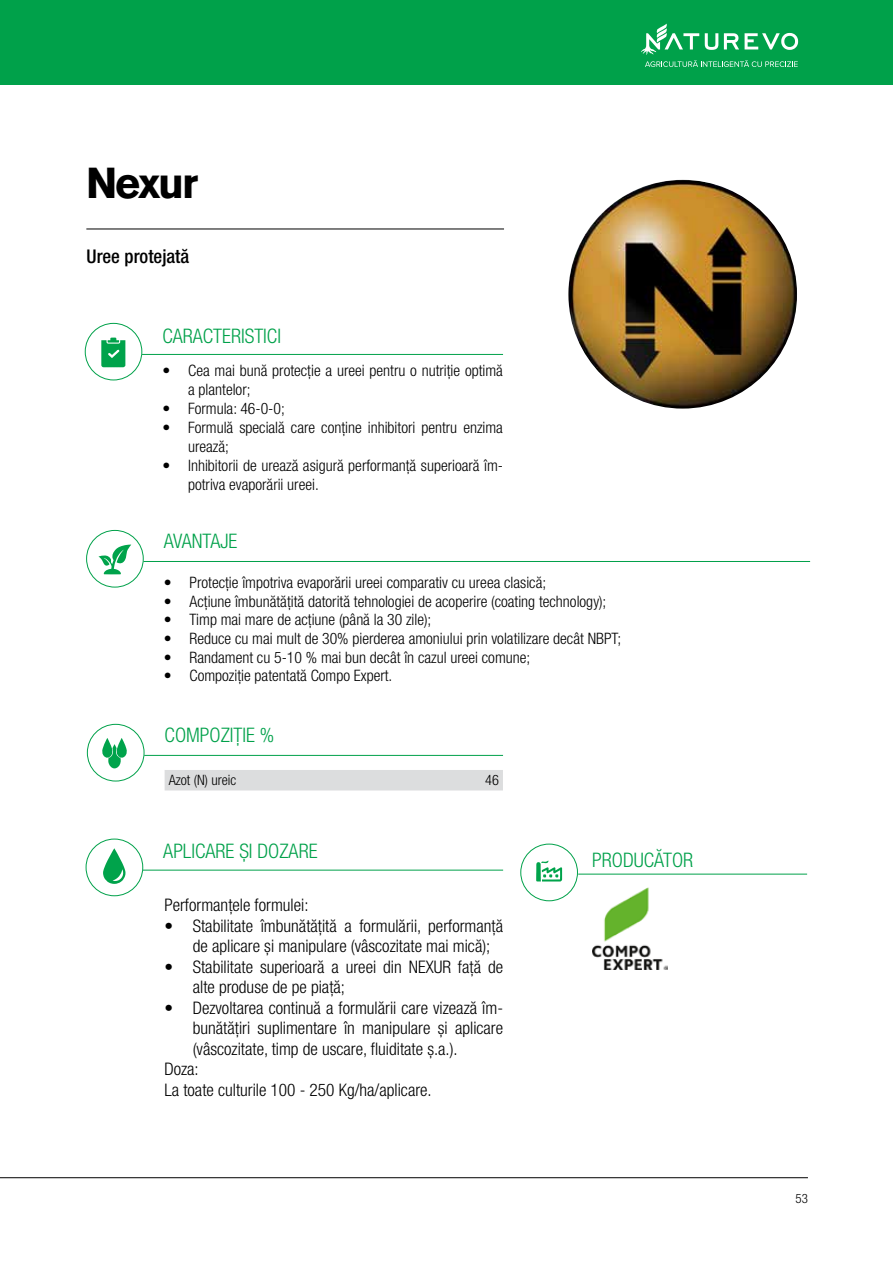
<style>
.page{position:relative;width:893px;height:1263px;background:#fff}
.page>*{position:absolute;margin:0;border:0;box-sizing:border-box;transform-origin:0 0}
.t1{font:700 42.9px "Akzidenz Grotesk BE";letter-spacing:-.05em;color:#000}
.t2{font:300 condensed 20.1px "Helvetica Neue LT Pro";color:#00a14a}
.t3{font:500 condensed 18.9px "Helvetica Neue LT Pro";color:#000}
.t4{font:300 condensed 17.4px/20.5px "Helvetica Neue LT Pro";color:#000}
.t5{font:300 condensed 15.75px/18.9px "Helvetica Neue LT Pro";color:#000}
.t6{font:300 condensed 14.25px "Helvetica Neue LT Pro";color:#000}
.t7{font:300 condensed 12.9px "Helvetica Neue LT Pro";color:#000}
</style>
<div class="page">
<div style="left:0;top:0;width:893px;height:85px;background:#00a14a"></div>
<svg style="left:641px;top:24px;width:157px;height:43px"></svg>
<hr style="left:0;top:1177px;width:808px;height:1px;background:#000">
<hr style="left:86px;top:229px;width:418px;height:1px;background:#000">
<svg style="left:101px;top:337px;width:24px;height:30px"></svg>
<hr style="left:142px;top:354px;width:361px;height:1px;background:#00a14a">
<div style="left:85px;top:323px;width:57px;height:57px;border:1px solid #00a14a;border-radius:50%"></div>
<svg style="left:99px;top:545px;width:32px;height:29px"></svg>
<hr style="left:143px;top:561px;width:667px;height:1px;background:#00a14a">
<div style="left:86px;top:530px;width:57px;height:57px;border:1px solid #00a14a;border-radius:50%"></div>
<svg style="left:102px;top:738px;width:25px;height:31px"></svg>
<hr style="left:144px;top:755px;width:359px;height:1px;background:#00a14a">
<div style="left:87px;top:724px;width:57px;height:57px;border:1px solid #00a14a;border-radius:50%"></div>
<div style="left:165px;top:770px;width:338px;height:20px;background:#dcddde"></div>
<svg style="left:103px;top:848px;width:23px;height:36px"></svg>
<hr style="left:143px;top:870px;width:360px;height:1px;background:#00a14a">
<div style="left:86px;top:839px;width:57px;height:57px;border:1px solid #00a14a;border-radius:50%"></div>
<svg style="left:536px;top:860px;width:26px;height:22px"></svg>
<div style="left:521px;top:844px;width:57px;height:57px;border:1px solid #00a14a;border-radius:50%"></div>
<hr style="left:578px;top:874px;width:229px;height:1px;background:#00a14a">
<img style="left:568px;top:180px;width:229px;height:229px;border-radius:114px">
<img style="left:592px;top:887px;width:76px;height:82px">
<h1 class="t1" style="left:86px;top:158px;width:114px">Nexur</h1>
<p class="t3" style="left:87px;top:245px;width:104px">Uree protejată</p>
<p class="t2" style="left:162px;top:324px;width:120px">CARACTERISTICI</p>
<p class="t5" style="left:188px;top:361px;width:316px;text-indent:-26px">• Cea mai bună protecție a ureei pentru o nutriție optimă a plantelor;</p>
<p class="t5" style="left:162px;top:399px;width:124px">• Formula: 46-0-0;</p>
<p class="t5" style="left:188px;top:418px;width:316px;text-indent:-26px">• Formulă specială care conține inhibitori pentru enzima urează;</p>
<p class="t5" style="left:188px;top:456px;width:316px;text-indent:-26px">• Inhibitorii de urează asigură performanță superioară îm&shy;potriva evaporării ureei.</p>
<p class="t2" style="left:164px;top:530px;width:75px">AVANTAJE</p>
<p class="t5" style="left:164px;top:573px;width:384px">• Protecție împotriva evaporării ureei comparativ cu ureea clasică;</p>
<p class="t5" style="left:164px;top:592px;width:444px">• Acțiune îmbunătățită datorită tehnologiei de acoperire (coating technology);</p>
<p class="t5" style="left:164px;top:610px;width:269px">• Timp mai mare de acțiune (până la 30 zile);</p>
<p class="t5" style="left:164px;top:629px;width:459px">• Reduce cu mai mult de 30% pierderea amoniului prin volatilizare decât NBPT;</p>
<p class="t5" style="left:164px;top:647px;width:368px">• Randament cu 5-10 % mai bun decât în cazul ureei comune;</p>
<p class="t5" style="left:164px;top:666px;width:230px">• Compoziție patentată Compo Expert.</p>
<p class="t2" style="left:165px;top:724px;width:111px">COMPOZIȚIE %</p>
<p class="t6" style="left:169px;top:772px;width:69px">Azot (N) ureic</p>
<p class="t6" style="left:485px;top:772px;width:15px">46</p>
<p class="t2" style="left:163px;top:839px;width:156px">APLICARE ȘI DOZARE</p>
<p class="t4" style="left:164px;top:895px;width:146px">Performanțele formulei:</p>
<p class="t4" style="left:193px;top:915px;width:312px;text-indent:-28px">• Stabilitate îmbunătățită a formulării, performanță de aplicare și manipulare (vâscozitate mai mică);</p>
<p class="t4" style="left:193px;top:956px;width:312px;text-indent:-28px">• Stabilitate superioară a ureei din NEXUR față de alte produse de pe piață;</p>
<p class="t4" style="left:164px;top:997px;width:340px">• Dezvoltarea continuă a formulării care vizează îm-</p>
<p class="t4" style="left:193px;top:1017px;width:312px">bunătățiri suplimentare în manipulare și aplicare</p>
<p class="t4" style="left:193px;top:1038px;width:266px">(vâscozitate, timp de uscare, fluiditate ș.a.).</p>
<p class="t4" style="left:164px;top:1058px;width:36px">Doza:</p>
<p class="t4" style="left:164px;top:1079px;width:269px">La toate culturile 100 - 250 Kg/ha/aplicare.</p>
<p class="t2" style="left:592px;top:849px;width:102px">PRODUCĂTOR</p>
<p class="t7" style="left:796px;top:1191px;width:14px">53</p>
</div>
